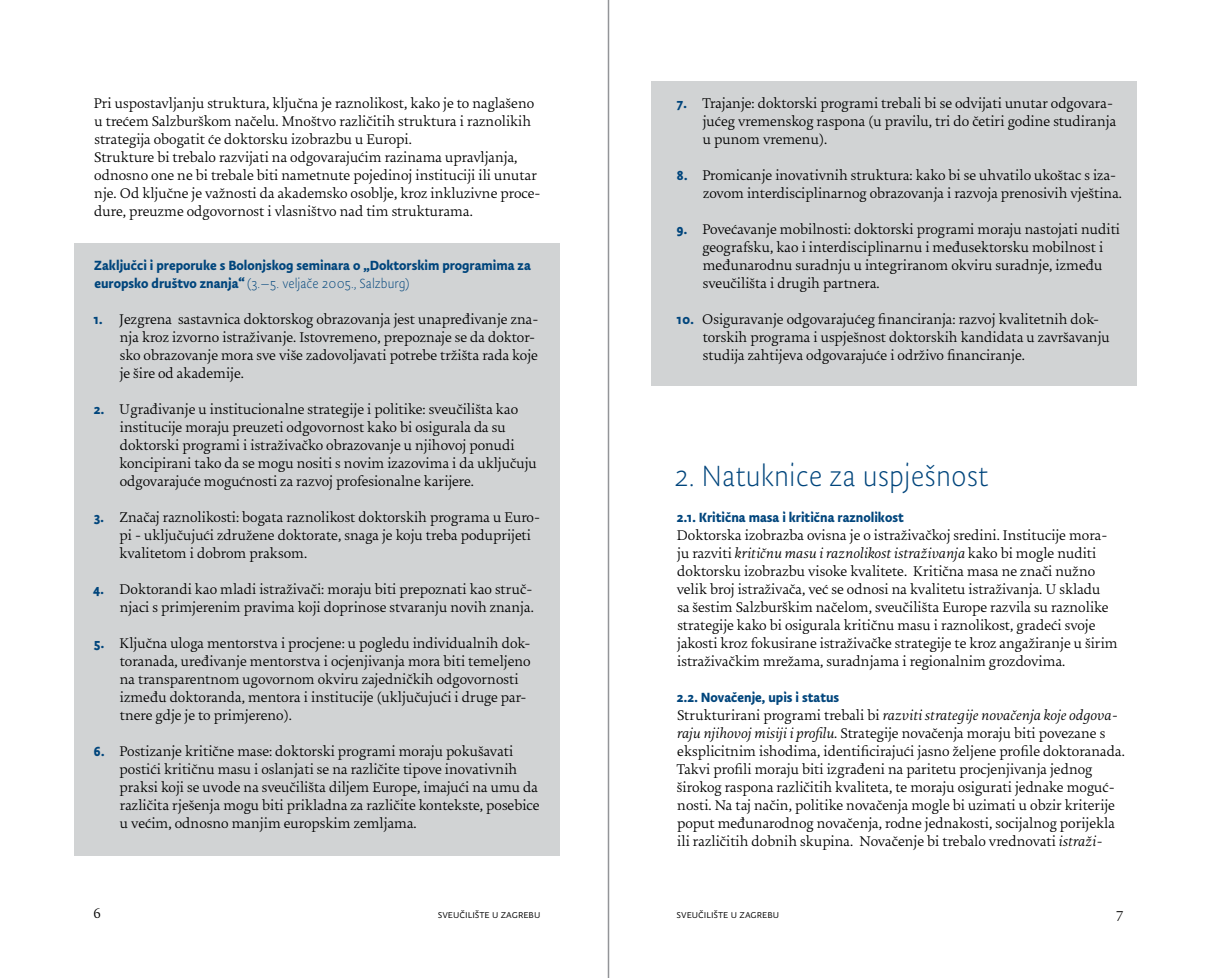
<style>
.page{position:relative;width:1217px;height:978px;background:#fff}
.page>*{position:absolute;margin:0;border:0;box-sizing:border-box;transform-origin:0 0}
.t1{font:300 33px "Unizg Sans";color:#00457c}
.t2{font:300 15px/18px "Uni Zg";color:#000}
.t3{font:700 15px/18px "Unizg Sans";color:#00457c}
.t4{font:12px "Unizg Sans Normal";letter-spacing:-.005em;color:#000}
.s1{font-weight:300}
.s2{font-family:"Unizg Sans";font-weight:700;color:#00457c}
.s3{font-style:italic}
</style>
<div class="page">
<div style="left:74px;top:243px;width:486px;height:612px;background:#d1d3d4"></div>
<div style="left:651px;top:81px;width:485px;height:305px;background:#d1d3d4"></div>
<hr style="left:607px;top:0;width:1px;height:978px;background:#939598">
<hr style="left:608px;top:0;width:1px;height:978px;background:#939598">
<p class="t2" style="left:94px;top:95px;width:448px">Pri uspostavljanju struktura, ključna je raznolikost, kako je to naglašeno u trećem Salzburškom načelu. Mnoštvo različitih struktura i raznolikih strategija obogatit će doktorsku izobrazbu u Europi.<br>Strukture bi trebalo razvijati na odgovarajućim razinama upravljanja, odnosno one ne bi trebale biti nametnute pojedinoj instituciji ili unutar nje. Od ključne je važnosti da akademsko osoblje, kroz inkluzivne proce&shy;dure, preuzme odgovornost i vlasništvo nad tim strukturama.</p>
<p class="t3" style="left:94px;top:256px;width:438px">Zaključci i preporuke s Bolonjskog seminara o „Doktorskim programima za europsko društvo znanja“ <span class="s1">(3.–5. veljače 2005., Salzburg)</span></p>
<p class="t2" style="left:120px;top:311px;width:420px;text-indent:-26px"><span class="s2">1.</span> Jezgrena sastavnica doktorskog obrazovanja jest unapređivanje zna&shy;nja kroz izvorno istraživanje. Istovremeno, prepoznaje se da doktor&shy;sko obrazovanje mora sve više zadovoljavati potrebe tržišta rada koje je šire od akademije.</p>
<p class="t2" style="left:120px;top:401px;width:418px;text-indent:-26px"><span class="s2">2.</span> Ugrađivanje u institucionalne strategije i politike: sveučilišta kao institucije moraju preuzeti odgovornost kako bi osigurala da su doktorski programi i istraživačko obrazovanje u njihovoj ponudi koncipirani tako da se mogu nositi s novim izazovima i da uključuju odgovarajuće mogućnosti za razvoj profesionalne karijere.</p>
<p class="t2" style="left:120px;top:509px;width:422px;text-indent:-26px"><span class="s2">3.</span> Značaj raznolikosti: bogata raznolikost doktorskih programa u Euro&shy;pi - uključujući združene doktorate, snaga je koju treba poduprijeti kvalitetom i dobrom praksom.</p>
<p class="t2" style="left:93px;top:581px;width:442px;text-align:right"><span class="s2">4.</span> Doktorandi kao mladi istraživači: moraju biti prepoznati kao struč&shy;njaci s primjerenim pravima koji doprinose stvaranju novih znanja.</p>
<p class="t2" style="left:120px;top:635px;width:412px;text-indent:-26px"><span class="s2">5.</span> Ključna uloga mentorstva i procjene: u pogledu individualnih dok&shy;toranada, uređivanje mentorstva i ocjenjivanja mora biti temeljeno na transparentnom ugovornom okviru zajedničkih odgovornosti između doktoranda, mentora i institucije (uključujući i druge par&shy;tnere gdje je to primjereno).</p>
<p class="t2" style="left:120px;top:743px;width:421px;text-indent:-26px"><span class="s2">6.</span> Postizanje kritične mase: doktorski programi moraju pokušavati postići kritičnu masu i oslanjati se na različite tipove inovativnih praksi koji se uvode na sveučilišta diljem Europe, imajući na umu da različita rješenja mogu biti prikladna za različite kontekste, posebice u većim, odnosno manjim europskim zemljama.</p>
<p class="t2" style="left:702px;top:95px;width:415px;text-indent:-26px"><span class="s2">7.</span> Trajanje: doktorski programi trebali bi se odvijati unutar odgovara&shy;jućeg vremenskog raspona (u pravilu, tri do četiri godine studiranja u punom vremenu).</p>
<p class="t2" style="left:702px;top:167px;width:420px;text-indent:-26px"><span class="s2">8.</span> Promicanje inovativnih struktura: kako bi se uhvatilo ukoštac s iza&shy;zovom interdisciplinarnog obrazovanja i razvoja prenosivih vještina.</p>
<p class="t2" style="left:702px;top:221px;width:419px;text-indent:-26px"><span class="s2">9.</span> Povećavanje mobilnosti: doktorski programi moraju nastojati nuditi geografsku, kao i interdisciplinarnu i međusektorsku mobilnost i međunarodnu suradnju u integriranom okviru suradnje, između sveučilišta i drugih partnera.</p>
<p class="t2" style="left:702px;top:311px;width:408px;text-indent:-26px"><span class="s2">10.</span> Osiguravanje odgovarajućeg financiranja: razvoj kvalitetnih dok&shy;torskih programa i uspješnost doktorskih kandidata u završavanju studija zahtijeva odgovarajuće i održivo financiranje.</p>
<h1 class="t1" style="left:674px;top:458px;width:316px">2. Natuknice za uspješnost</h1>
<p class="t3" style="left:676px;top:508px;width:229px">2.1. Kritična masa i kritična raznolikost</p>
<p class="t2" style="left:676px;top:527px;width:442px">Doktorska izobrazba ovisna je o istraživačkoj sredini. Institucije mora&shy;ju razviti <span class="s3">kritičnu masu i raznolikost istraživanja</span> kako bi mogle nuditi doktorsku izobrazbu visoke kvalitete. Kritična masa ne znači nužno velik broj istraživača, već se odnosi na kvalitetu istraživanja. U skladu<br>sa šestim Salzburškim načelom, sveučilišta Europe razvila su raznolike strategije kako bi osigurala kritičnu masu i raznolikost, gradeći svoje jakosti kroz fokusirane istraživačke strategije te kroz angažiranje u širim istraživačkim mrežama, suradnjama i regionalnim grozdovima.</p>
<p class="t3" style="left:676px;top:688px;width:164px">2.2. Novačenje, upis i status</p>
<p class="t2" style="left:676px;top:707px;width:449px">Strukturirani programi trebali bi <span class="s3">razviti strategije novačenja koje odgova&shy;raju njihovoj misiji i profilu.</span> Strategije novačenja moraju biti povezane s eksplicitnim ishodima, identificirajući jasno željene profile doktoranada.<br>Takvi profili moraju biti izgrađeni na paritetu procjenjivanja jednog širokog raspona različitih kvaliteta, te moraju osigurati jednake moguć&shy;nosti. Na taj način, politike novačenja mogle bi uzimati u obzir kriterije poput međunarodnog novačenja, rodne jednakosti, socijalnog porijekla ili različitih dobnih skupina. Novačenje bi trebalo vrednovati <span class="s3">istraži-</span></p>
<p class="t2" style="left:94px;top:905px;width:9px">6</p>
<p class="t4" style="left:438px;top:908px;width:104px">sveučilište u zagrebu</p>
<p class="t4" style="left:676px;top:908px;width:104px">sveučilište u zagrebu</p>
<p class="t2" style="left:1116px;top:905px;width:8px">7</p>
</div>
